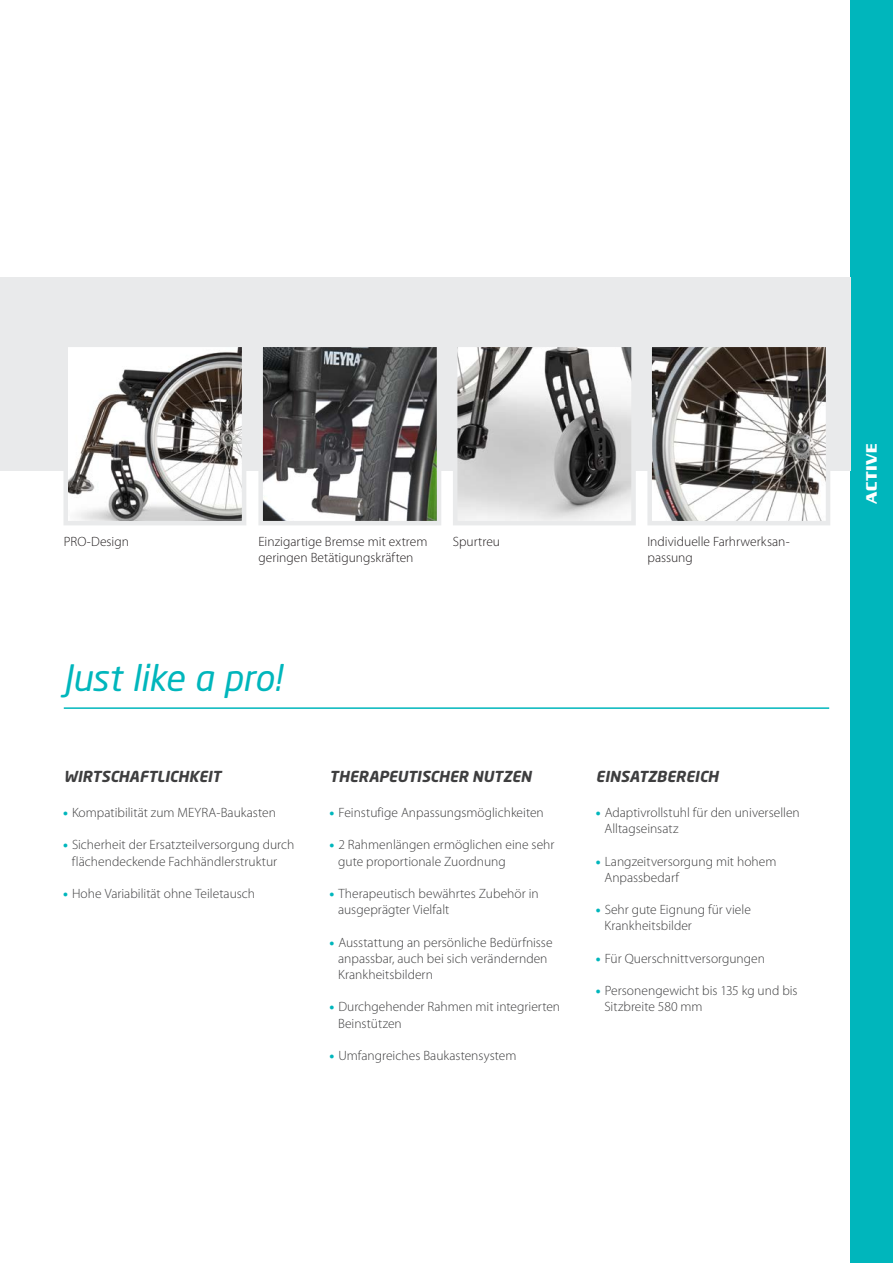
<style>
.page{position:relative;width:893px;height:1263px;background:#fff}
.page>*{position:absolute;margin:0;border:0;box-sizing:border-box;transform-origin:0 0}
.t1{font:italic 36px "Neo Sans Std";letter-spacing:-.01em;color:#00b6bc}
.t2{font:italic 700 15px "Neo Sans Std";letter-spacing:.005em;color:#3e3e3f}
.t3{font:700 15px "Enter Sansman";letter-spacing:.015em;color:#fff}
.t4{font:300 13.5px/16.2px "Myriad Pro";color:#3e3e3f}
.t5{font:300 13.5px/16.2px "Myriad Pro";color:#231f20}
.s1{font-weight:900;color:#00b6bc}
</style>
<div class="page">
<div style="left:850px;top:0;width:43px;height:1263px;background:#00b6bc"></div>
<div style="left:0;top:277px;width:850px;height:194px;background:#e9eaeb"></div>
<hr style="left:64px;top:707px;width:765px;height:2px;background:#00b6bc">
<img style="left:458px;top:348px;width:173px;height:172px">
<div style="left:453px;top:343px;width:183px;height:182px;border:4px solid #e9eaeb"></div>
<img style="left:652px;top:348px;width:173px;height:172px">
<div style="left:647px;top:343px;width:183px;height:182px;border:4px solid #e9eaeb"></div>
<img style="left:68px;top:348px;width:173px;height:172px">
<div style="left:63px;top:343px;width:183px;height:182px;border:4px solid #e9eaeb"></div>
<img style="left:263px;top:348px;width:173px;height:172px">
<div style="left:258px;top:343px;width:183px;height:182px;border:4px solid #e9eaeb"></div>
<p class="t5" style="left:64px;top:533px;width:66px">PRO-Design</p>
<p class="t5" style="left:258px;top:533px;width:170px">Einzigartige Bremse mit extrem geringen Betätigungskräften</p>
<p class="t5" style="left:453px;top:533px;width:49px">Spurtreu</p>
<p class="t5" style="left:647px;top:533px;width:144px">Individuelle Farhrwerksan&shy;passung</p>
<h1 class="t1" style="left:63px;top:656px;width:220px">Just like a pro!</h1>
<p class="t2" style="left:64px;top:767px;width:159px">WIRTSCHAFTLICHKEIT</p>
<p class="t2" style="left:330px;top:767px;width:203px">THERAPEUTISCHER NUTZEN</p>
<p class="t2" style="left:596px;top:767px;width:124px">EINSATZBEREICH</p>
<p class="t4" style="left:63px;top:805px;width:214px"><span class="s1">•</span> Kompatibilität zum MEYRA-Baukasten</p>
<p class="t4" style="left:72px;top:837px;width:224px;text-indent:-9px"><span class="s1">•</span> Sicherheit der Ersatzteilversorgung durch flächendeckende Fachhändlerstruktur</p>
<p class="t4" style="left:63px;top:886px;width:193px"><span class="s1">•</span> Hohe Variabilität ohne Teiletausch</p>
<p class="t4" style="left:330px;top:805px;width:216px"><span class="s1">•</span> Feinstufige Anpassungsmöglichkeiten</p>
<p class="t4" style="left:338px;top:837px;width:218px;text-indent:-9px"><span class="s1">•</span> 2 Rahmenlängen ermöglichen eine sehr gute proportionale Zuordnung</p>
<p class="t4" style="left:338px;top:886px;width:202px;text-indent:-9px"><span class="s1">•</span> Therapeutisch bewährtes Zubehör in ausgeprägter Vielfalt</p>
<p class="t4" style="left:338px;top:934px;width:216px;text-indent:-9px"><span class="s1">•</span> Ausstattung an persönliche Bedürfnisse anpassbar, auch bei sich verändernden<br>Krankheitsbildern</p>
<p class="t4" style="left:338px;top:999px;width:224px;text-indent:-9px"><span class="s1">•</span> Durchgehender Rahmen mit integrierten<br>Beinstützen</p>
<p class="t4" style="left:330px;top:1048px;width:188px"><span class="s1">•</span> Umfangreiches Baukastensystem</p>
<p class="t4" style="left:604px;top:805px;width:197px;text-indent:-9px"><span class="s1">•</span> Adaptivrollstuhl für den universellen<br>Alltagseinsatz</p>
<p class="t4" style="left:604px;top:853px;width:174px;text-indent:-9px"><span class="s1">•</span> Langzeitversorgung mit hohem<br>Anpassbedarf</p>
<p class="t4" style="left:604px;top:902px;width:148px;text-indent:-9px"><span class="s1">•</span> Sehr gute Eignung für viele<br>Krankheitsbilder</p>
<p class="t4" style="left:596px;top:950px;width:171px"><span class="s1">•</span> Für Querschnittversorgungen</p>
<p class="t4" style="left:604px;top:983px;width:195px;text-indent:-9px"><span class="s1">•</span> Personengewicht bis 135 kg und bis<br>Sitzbreite 580 mm</p>
<p class="t3" style="left:863px;top:504px;width:62px;rotate:-90deg">ACTIVE</p>
</div>
